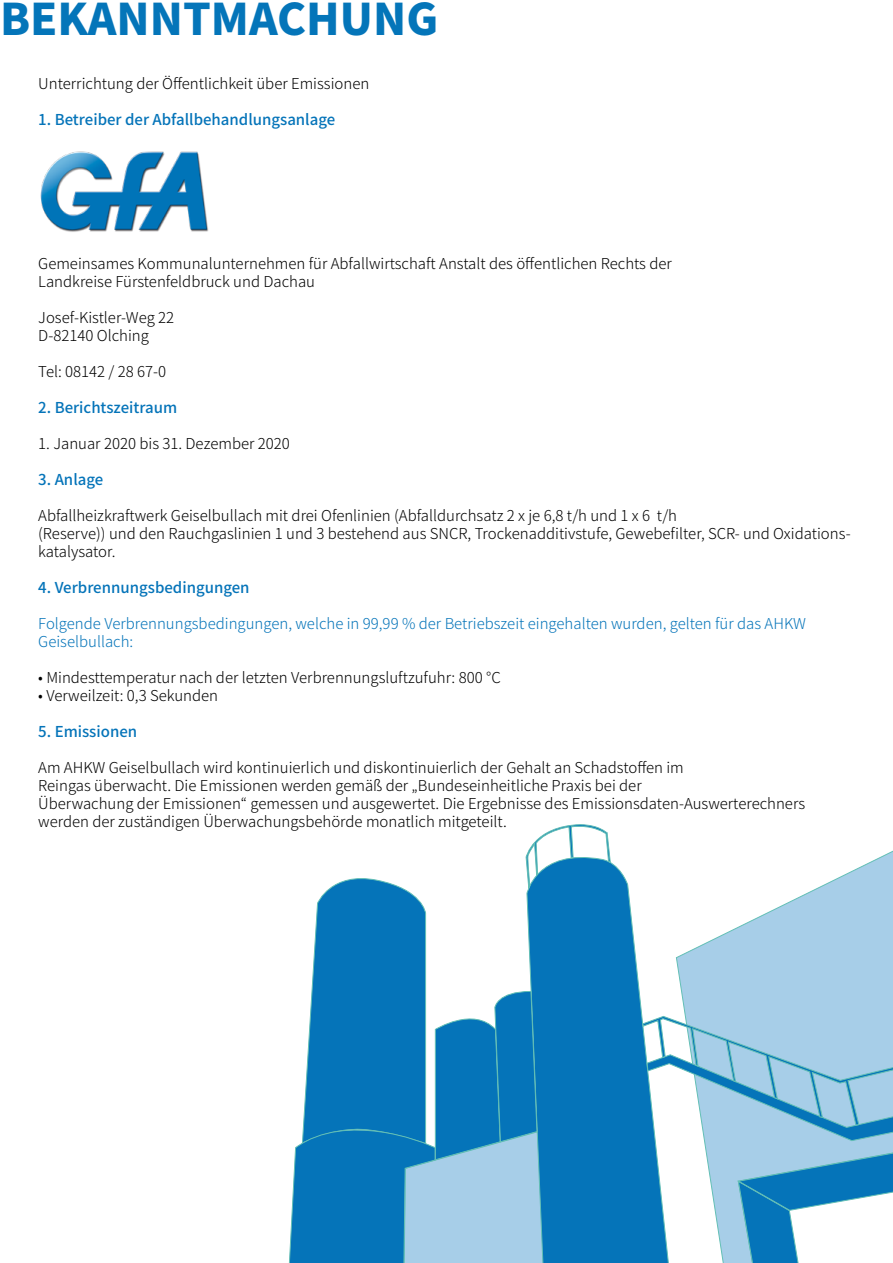
<style>
.page{position:relative;width:893px;height:1263px;background:#fff}
.page>*{position:absolute;margin:0;border:0;box-sizing:border-box;transform-origin:0 0}
.t1{font:900 43.5px "Noto Sans JP";color:#0475b9}
.t2{font:300 15px/18px "Noto Sans JP";color:#000}
.t3{font:300 15px/18px "Noto Sans JP";color:#0574b9}
.t4{font:500 15px "Noto Sans JP";color:#0574b9}
</style>
<div class="page">
<svg style="left:611px;top:862px;width:32px;height:401px;background:#2485c1"></svg>
<svg style="left:676px;top:850px;width:217px;height:165px"></svg>
<svg style="left:642px;top:1015px;width:251px;height:248px"></svg>
<svg style="left:288px;top:824px;width:323px;height:439px"></svg>
<img style="left:40px;top:151px;width:169px;height:81px">
<h1 class="t1" style="left:0;top:-6px;width:440px">BEKANNTMACHUNG</h1>
<p class="t2" style="left:38px;top:75px;width:333px">Unterrichtung der Öffentlichkeit über Emissionen</p>
<p class="t4" style="left:38px;top:111px;width:299px">1. Betreiber der Abfallbehandlungsanlage</p>
<p class="t2" style="left:38px;top:255px;width:635px">Gemeinsames Kommunalunternehmen für Abfallwirtschaft Anstalt des öffentlichen Rechts der<br>Landkreise Fürstenfeldbruck und Dachau</p>
<p class="t2" style="left:38px;top:309px;width:137px">Josef-Kistler-Weg 22<br>D-82140 Olching</p>
<p class="t2" style="left:38px;top:363px;width:130px">Tel: 08142 / 28 67-0</p>
<p class="t4" style="left:38px;top:399px;width:141px">2. Berichtszeitraum</p>
<p class="t2" style="left:38px;top:435px;width:253px">1. Januar 2020 bis 31. Dezember 2020</p>
<p class="t4" style="left:38px;top:471px;width:67px">3. Anlage</p>
<p class="t2" style="left:38px;top:507px;width:814px">Abfallheizkraftwerk Geiselbullach mit drei Ofenlinien (Abfalldurchsatz 2 x je 6,8 t/h und 1 x 6 t/h<br>(Reserve)) und den Rauchgaslinien 1 und 3 bestehend aus SNCR, Trockenadditivstufe, Gewebefilter, SCR- und Oxidations&shy;katalysator.</p>
<p class="t4" style="left:38px;top:579px;width:213px">4. Verbrennungsbedingungen</p>
<p class="t3" style="left:38px;top:615px;width:769px">Folgende Verbrennungsbedingungen, welche in 99,99 % der Betriebszeit eingehalten wurden, gelten für das AHKW<br>Geiselbullach:</p>
<p class="t2" style="left:38px;top:669px;width:464px">• Mindesttemperatur nach der letzten Verbrennungsluftzufuhr: 800 °C</p>
<p class="t2" style="left:38px;top:687px;width:181px">• Verweilzeit: 0,3 Sekunden</p>
<p class="t4" style="left:38px;top:723px;width:100px">5. Emissionen</p>
<p class="t2" style="left:38px;top:759px;width:768px">Am AHKW Geiselbullach wird kontinuierlich und diskontinuierlich der Gehalt an Schadstoffen im<br>Reingas überwacht. Die Emissionen werden gemäß der „Bundeseinheitliche Praxis bei der<br>Überwachung der Emissionen“ gemessen und ausgewertet. Die Ergebnisse des Emissionsdaten-Auswerterechners werden der zuständigen Überwachungsbehörde monatlich mitgeteilt.</p>
</div>
